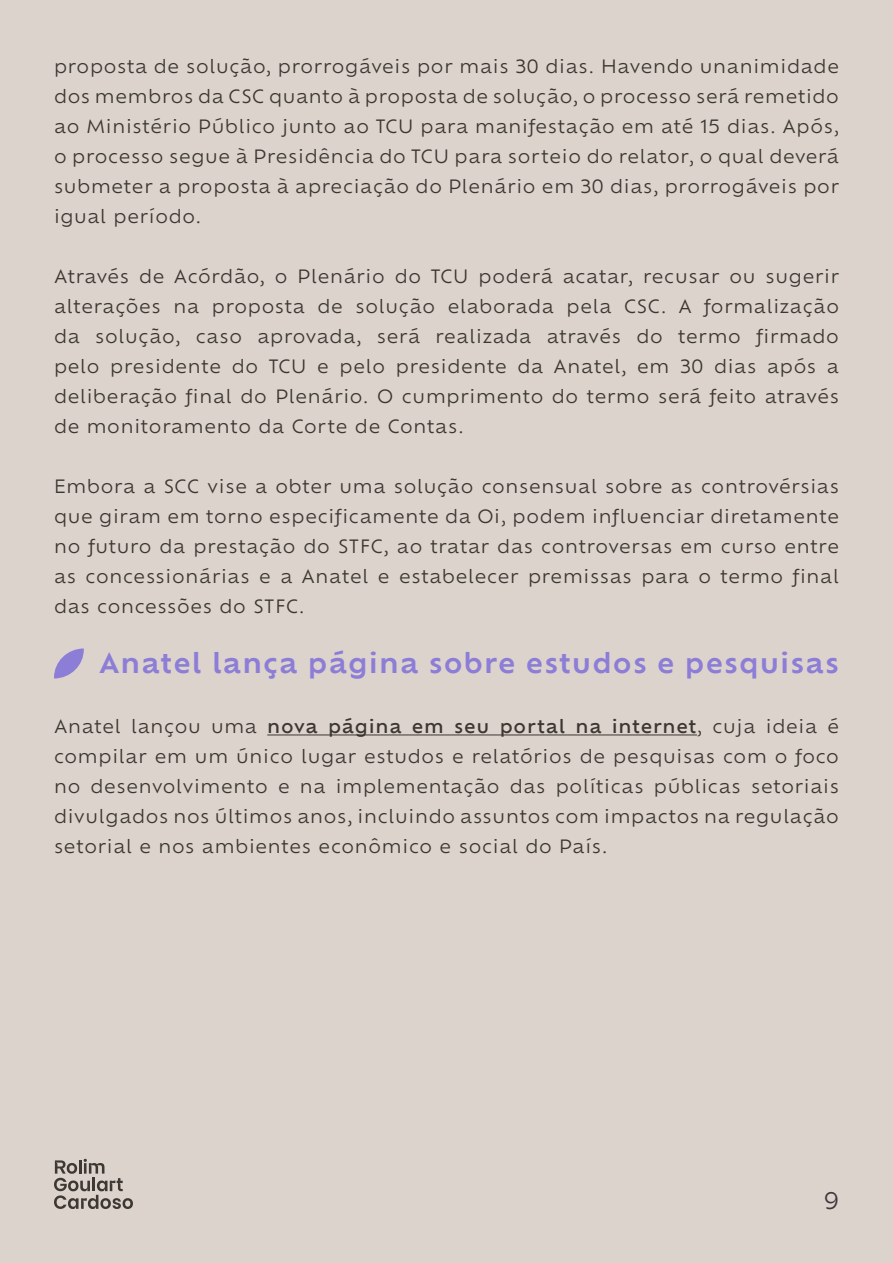
<style>
.page{position:relative;width:893px;height:1263px;background:#ddd3cd}
.page>*{position:absolute;margin:0;border:0;box-sizing:border-box;transform-origin:0 0}
.t1{font:600 27px "Ofelia Text";letter-spacing:.04em;color:#8c7dd7}
.t2{font:22.5px "Ofelia Text";color:#42363b}
.t3{font:18px/30px "Ofelia Text";letter-spacing:.04em;color:#3c3732;text-align:justify}
.s1{font-weight:500}
</style>
<div class="page">
<svg style="left:54px;top:1159px;width:79px;height:50px"></svg>
<hr style="left:267px;top:734px;width:430px;height:1px;background:#3c3732">
<svg style="left:54px;top:648px;width:30px;height:30px"></svg>
<p class="t3" style="left:54px;top:50px;width:786px">proposta de solução, prorrogáveis por mais 30 dias. Havendo unanimidade dos membros da CSC quanto à proposta de solução, o processo será remetido ao Ministério Público junto ao TCU para manifestação em até 15 dias. Após, o processo segue à Presidência do TCU para sorteio do relator, o qual deverá submeter a proposta à apreciação do Plenário em 30 dias, prorrogáveis por igual período.</p>
<p class="t3" style="left:54px;top:260px;width:786px">Através de Acórdão, o Plenário do TCU poderá acatar, recusar ou sugerir alterações na proposta de solução elaborada pela CSC. A formalização da solução, caso aprovada, será realizada através do termo firmado pelo presidente do TCU e pelo presidente da Anatel, em 30 dias após a deliberação final do Plenário. O cumprimento do termo será feito através de monitoramento da Corte de Contas.</p>
<p class="t3" style="left:54px;top:470px;width:786px">Embora a SCC vise a obter uma solução consensual sobre as controvérsias que giram em torno especificamente da Oi, podem influenciar diretamente no futuro da prestação do STFC, ao tratar das controversas em curso entre as concessionárias e a Anatel e estabelecer premissas para o termo final das concessões do STFC.</p>
<h1 class="t1" style="left:99px;top:642px;width:741px">Anatel lança página sobre estudos e pesquisas</h1>
<p class="t3" style="left:54px;top:710px;width:786px">Anatel lançou uma <span class="s1">nova página em seu portal na internet</span>, cuja ideia é compilar em um único lugar estudos e relatórios de pesquisas com o foco no desenvolvimento e na implementação das políticas públicas setoriais divulgados nos últimos anos, incluindo assuntos com impactos na regulação setorial e nos ambientes econômico e social do País.</p>
<p class="t2" style="left:824px;top:1183px;width:16px">9</p>
</div>
